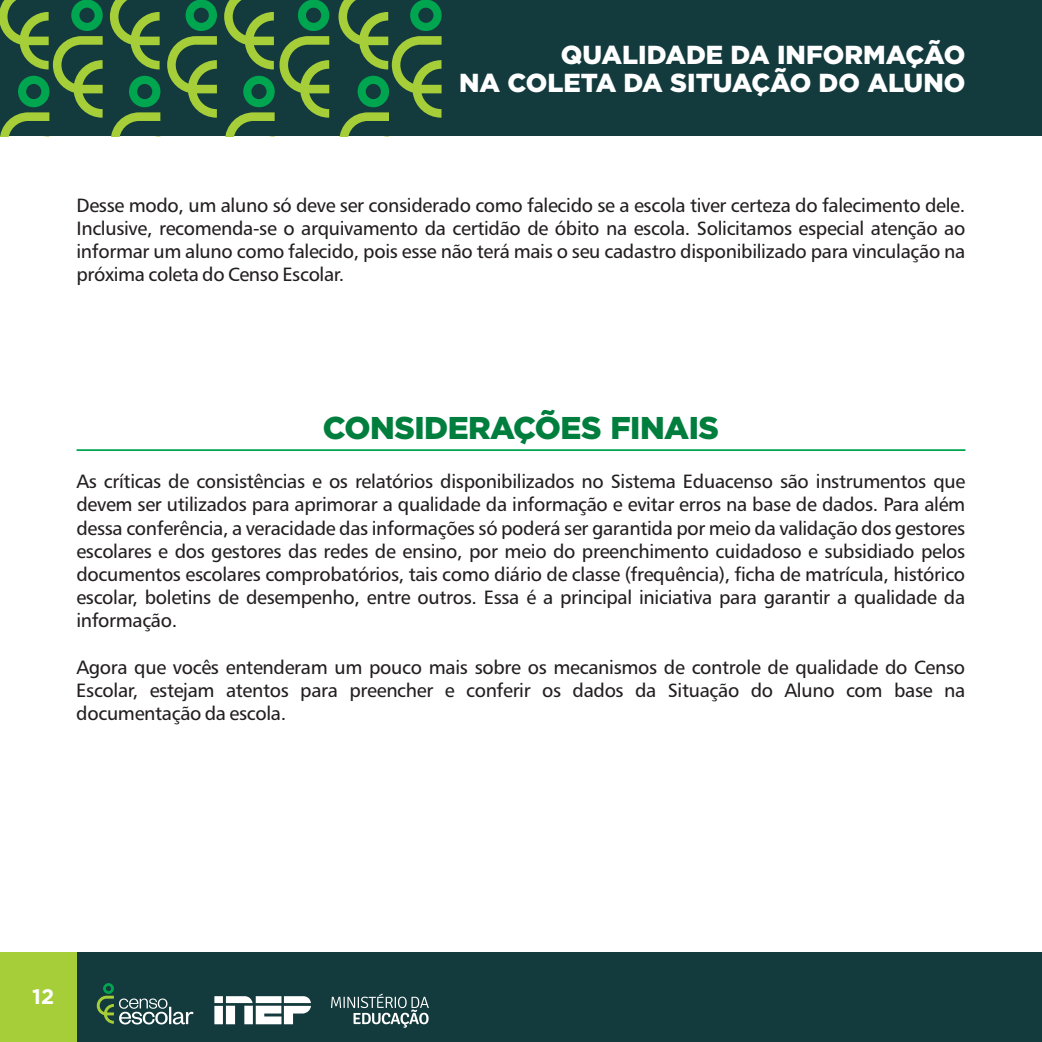
<style>
.page{position:relative;width:1042px;height:1042px;background:#fff}
.page>*{position:absolute;margin:0;border:0;box-sizing:border-box;transform-origin:0 0}
.t1{font:900 31.5px "Gotham";letter-spacing:-.015em;color:#007e3d}
.t2{font:900 26.07px/28.3px "Gotham";color:#fff;text-align:right}
.t3{font:700 21px "Gotham";color:#fff}
.t4{font:19.25px/23.3px "Humanist 777 BT Roman B";letter-spacing:-.015em;color:#231f20;text-align:justify}
</style>
<div class="page">
<hr style="left:77px;top:449px;width:888px;height:2px;background:#00a54f">
<div style="left:0;top:0;width:1042px;height:136px;background:#133a3d"></div>
<div style="left:0;top:952px;width:1042px;height:90px;background:#133a3d"></div>
<svg style="left:331px;top:993px;width:98px;height:34px"></svg>
<svg style="left:214px;top:996px;width:97px;height:28px"></svg>
<svg style="left:97px;top:983px;width:96px;height:41px"></svg>
<div style="left:0;top:952px;width:77px;height:90px;background:#a6ce39"></div>
<svg style="left:110px;top:0;width:50px;height:69px"></svg>
<svg style="left:338px;top:0;width:104px;height:136px"></svg>
<svg style="left:167px;top:0;width:50px;height:118px"></svg>
<svg style="left:224px;top:0;width:105px;height:136px"></svg>
<svg style="left:111px;top:76px;width:49px;height:60px"></svg>
<svg style="left:0;top:0;width:103px;height:136px"></svg>
<h2 class="t2" style="left:459px;top:42px;width:508px">QUALIDADE DA INFORMAÇÃO<br>NA COLETA DA SITUAÇÃO DO ALUNO</h2>
<p class="t4" style="left:76px;top:195px;width:890px">Desse modo, um aluno só deve ser considerado como falecido se a escola tiver certeza do falecimento dele.<br>Inclusive, recomenda-se o arquivamento da certidão de óbito na escola. Solicitamos especial atenção ao informar um aluno como falecido, pois esse não terá mais o seu cadastro disponibilizado para vinculação na próxima coleta do Censo Escolar.</p>
<h1 class="t1" style="left:323px;top:413px;width:398px">CONSIDERAÇÕES FINAIS</h1>
<p class="t4" style="left:76px;top:471px;width:890px">As críticas de consistências e os relatórios disponibilizados no Sistema Eduacenso são instrumentos que devem ser utilizados para aprimorar a qualidade da informação e evitar erros na base de dados. Para além dessa conferência, a veracidade das informações só poderá ser garantida por meio da validação dos gestores escolares e dos gestores das redes de ensino, por meio do preenchimento cuidadoso e subsidiado pelos documentos escolares comprobatórios, tais como diário de classe (frequência), ficha de matrícula, histórico escolar, boletins de desempenho, entre outros. Essa é a principal iniciativa para garantir a qualidade da informação.</p>
<p class="t4" style="left:76px;top:657px;width:890px">Agora que vocês entenderam um pouco mais sobre os mecanismos de controle de qualidade do Censo Escolar, estejam atentos para preencher e conferir os dados da Situação do Aluno com base na documentação da escola.</p>
<p class="t3" style="left:32px;top:987px;width:23px">12</p>
</div>
